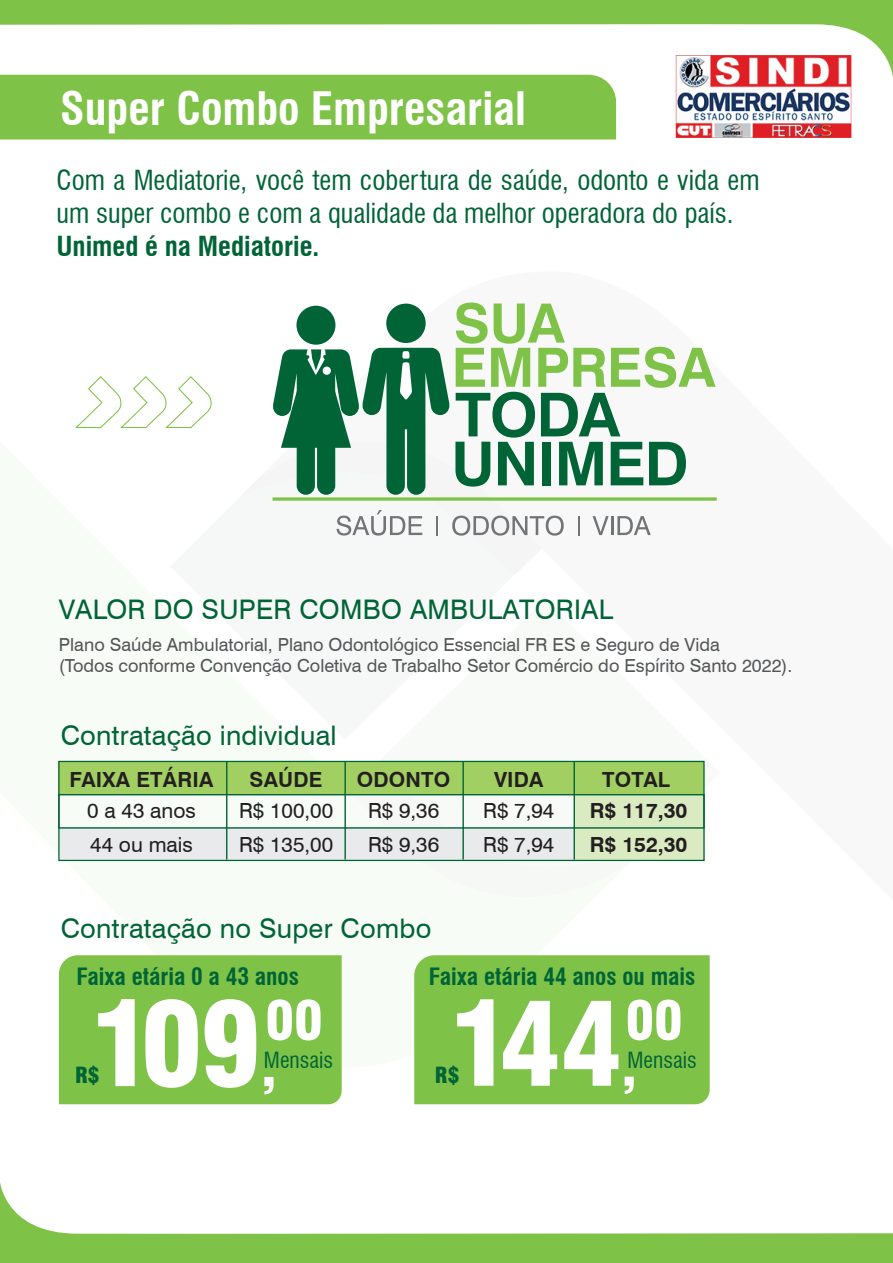
<style>
.page{position:relative;width:893px;height:1263px;background:#fff}
.page>*{position:absolute;margin:0;border:0;box-sizing:border-box;transform-origin:0 0}
.t1{font:900 condensed 114.9px "Swiss 721 BT";color:#fff}
.t2{font:900 condensed 114.15px "Swiss 721 BT";color:#fff}
.t3{font:700 60.6px/48.9px "Swiss 721 BT";letter-spacing:-.02em;color:#006436}
.t4{font:700 54.15px "Swiss 721 BT";color:#7ec247}
.t5{font:900 condensed 53.25px "Swiss 721 BT";color:#fff}
.t6{font:900 condensed 52.95px "Swiss 721 BT";color:#fff}
.t7{font:700 condensed 45px "Swiss 721 BT";color:#fff}
.t8{font:condensed 27px/33px "Swiss 721 BT";color:#006436}
.t9{font:27px "Swiss 721 BT";letter-spacing:.01em;color:#006436}
.t10{font:700 condensed 27px "Swiss 721 BT";color:#006436}
.t11{font:700 condensed 23.25px "Swiss 721 BT";color:#006436}
.t12{font:condensed 21.75px "Swiss 721 BT";color:#006436}
.t13{font:900 condensed 21.75px "Swiss 721 BT";color:#006436}
.t14{font:20.85px/33.5px "Swiss 721 BT";color:#231f20}
.t15{font:700 20.85px/33.5px "Swiss 721 BT";letter-spacing:.01em;color:#231f20}
.t16{font:18px/21px "Swiss 721 BT";color:#535557}
.s1{font-size:53.25px}
.s2{font-size:52.95px}
</style>
<div class="page">
<div style="left:0;top:82px;width:616px;height:57px;background:#7ec247"></div>
<svg style="left:75px;top:376px;width:137px;height:53px"></svg>
<svg style="left:0;top:0;width:893px;height:82px"></svg>
<svg style="left:0;top:1182px;width:893px;height:81px"></svg>
<img style="left:676px;top:52px;width:180px;height:86px">
<div style="left:59px;top:762px;width:645px;height:33px;background:#a2cf62"></div>
<div style="left:59px;top:827px;width:515px;height:34px;background:#e9eaeb"></div>
<div style="left:575px;top:794px;width:129px;height:67px;background:#daeac1"></div>
<div style="left:58px;top:794px;width:647px;height:35px;border:1px solid #006436"></div>
<div style="left:58px;top:761px;width:647px;height:100px;border:1px solid #006436"></div>
<hr style="left:226px;top:762px;width:1px;height:98px;background:#006436">
<hr style="left:344px;top:762px;width:2px;height:98px;background:#006436">
<hr style="left:574px;top:762px;width:1px;height:98px;background:#006436">
<hr style="left:462px;top:762px;width:2px;height:98px;background:#006436">
<div style="left:59px;top:955px;width:283px;height:149px;background:#7ec247"></div>
<div style="left:414px;top:955px;width:296px;height:149px;background:#7ec247"></div>
<svg style="left:337px;top:510px;width:85px;height:26px"></svg>
<hr style="left:436px;top:516px;width:2px;height:20px;background:#727578">
<svg style="left:452px;top:516px;width:112px;height:20px"></svg>
<hr style="left:578px;top:516px;width:2px;height:20px;background:#727578">
<svg style="left:593px;top:516px;width:58px;height:19px"></svg>
<svg style="left:273px;top:497px;width:444px;height:4px;background:#92cb65"></svg>
<div style="left:296px;top:306px;width:39px;height:39px;background:#006436;border-radius:50%"></div>
<div style="left:386px;top:304px;width:40px;height:39px;background:#006436;border-radius:50%"></div>
<svg style="left:273px;top:348px;width:176px;height:147px"></svg>
<h3 class="t7" style="left:60px;top:81px;width:467px">Super Combo Empresarial</h3>
<h3 class="t8" style="left:56px;top:164px;width:704px">Com a Mediatorie, você tem cobertura de saúde, odonto e vida em um super combo e com a qualidade da melhor operadora do país.</h3>
<h3 class="t10" style="left:56px;top:230px;width:264px">Unimed é na Mediatorie.</h3>
<h3 class="t4" style="left:454px;top:290px;width:113px">SUA</h3>
<h3 class="t4" style="left:452px;top:335px;width:265px">EMPRESA</h3>
<h3 class="t3" style="left:451px;top:390px;width:239px">TODA<br>UNIMED</h3>
<h3 class="t9" style="left:59px;top:592px;width:556px">VALOR DO SUPER COMBO AMBULATORIAL</h3>
<p class="t16" style="left:59px;top:634px;width:735px">Plano Saúde Ambulatorial, Plano Odontológico Essencial FR ES e Seguro de Vida<br>(Todos conforme Convenção Coletiva de Trabalho Setor Comércio do Espírito Santo 2022).</p>
<h3 class="t9" style="left:61px;top:719px;width:277px">Contratação individual</h3>
<p class="t15" style="left:70px;top:763px;width:145px">FAIXA ETÁRIA</p>
<p class="t14" style="left:87px;top:794px;width:110px">0 a 43 anos<br>44 ou mais</p>
<p class="t14" style="left:239px;top:794px;width:96px">R$ 100,00<br>R$ 135,00</p>
<p class="t14" style="left:368px;top:794px;width:73px">R$ 9,36<br>R$ 9,36</p>
<p class="t14" style="left:483px;top:794px;width:73px">R$ 7,94<br>R$ 7,94</p>
<p class="t15" style="left:250px;top:763px;width:74px">SAÚDE</p>
<p class="t15" style="left:357px;top:763px;width:95px">ODONTO</p>
<p class="t15" style="left:494px;top:763px;width:51px">VIDA</p>
<h3 class="t9" style="left:61px;top:912px;width:372px">Contratação no Super Combo</h3>
<p class="t15" style="left:602px;top:763px;width:69px">TOTAL</p>
<p class="t15" style="left:590px;top:794px;width:99px">R$ 117,30<br>R$ 152,30</p>
<p class="t11" style="left:77px;top:962px;width:224px">Faixa etária 0 a 43 anos</p>
<p class="t11" style="left:429px;top:962px;width:268px">Faixa etária 44 anos ou mais</p>
<h1 class="t1" style="left:91px;top:975px;width:187px">109<span class="s1">,</span></h1>
<h3 class="t5" style="left:265px;top:988px;width:59px">00</h3>
<p class="t12" style="left:264px;top:1046px;width:71px">Mensais</p>
<p class="t13" style="left:75px;top:1062px;width:26px">R$</p>
<h2 class="t2" style="left:450px;top:976px;width:188px">144<span class="s2">,</span></h2>
<h3 class="t6" style="left:626px;top:988px;width:58px">00</h3>
<p class="t12" style="left:628px;top:1046px;width:71px">Mensais</p>
<p class="t13" style="left:435px;top:1062px;width:26px">R$</p>
</div>
